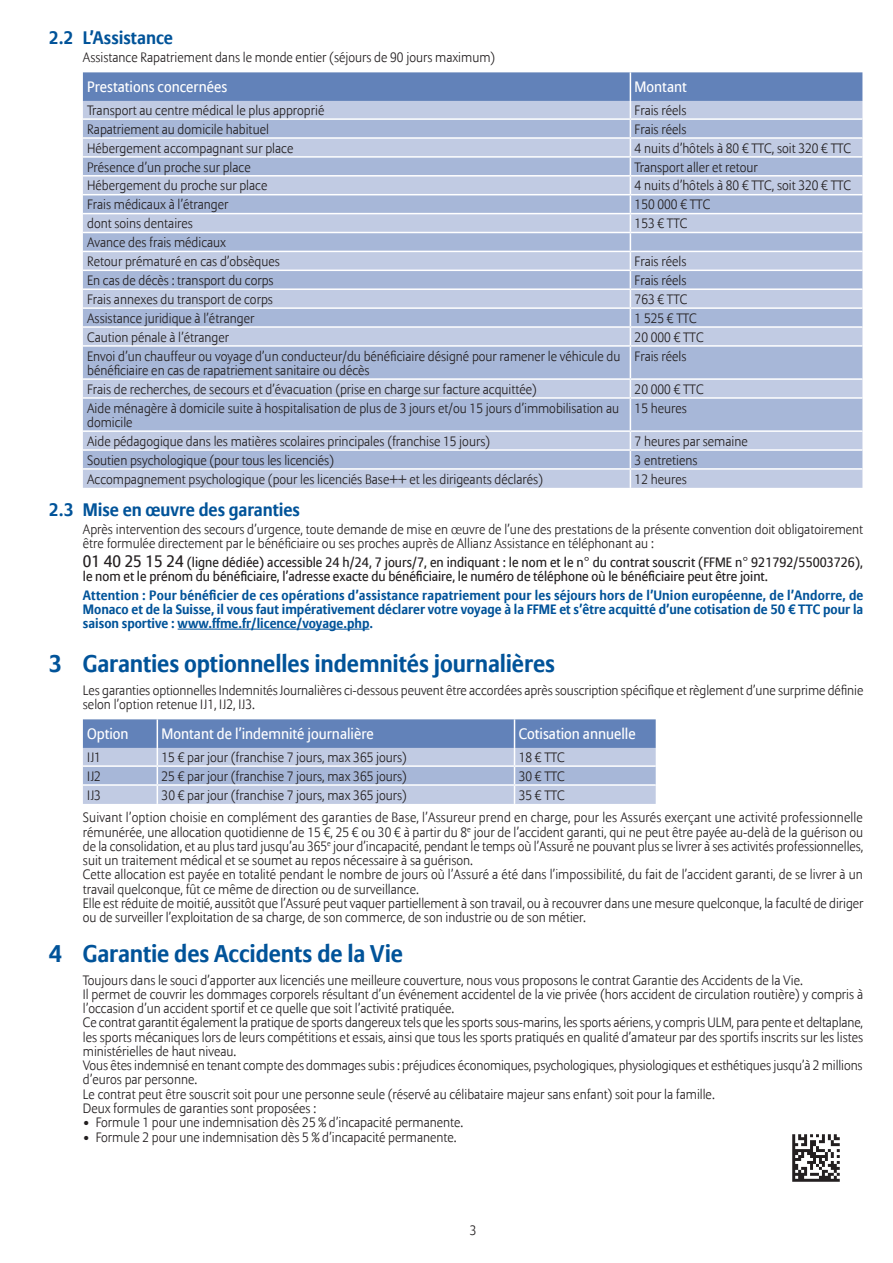
<style>
.page{position:relative;width:893px;height:1263px;background:#fff}
.page>*{position:absolute;margin:0;border:0;box-sizing:border-box;transform-origin:0 0}
.t1{font:700 24px "Allianz Sans";letter-spacing:-.005em;color:#015399}
.t2{font:700 18px "Allianz Sans";letter-spacing:-.005em;color:#015399}
.t3{font:15px "Allianz Sans";color:#fff}
.t4{font:300 13.5px/14.2px "Allianz Sans";color:#231f20}
.t5{font:700 13.5px/14.2px "Allianz Sans";color:#015399;text-align:justify}
.t6{font:13.5px/14.2px "Allianz Sans";color:#231f20}
.s1{font-size:16.5px}
</style>
<div class="page">
<hr style="left:178px;top:629px;width:191px;height:1px;background:#015399">
<div style="left:83px;top:470px;width:779px;height:18px;background:#c1cbe3"></div>
<svg style="left:83px;top:347px;width:779px;height:121px;background:#aebddb"></svg>
<svg style="left:83px;top:72px;width:779px;height:273px;background:#b1bfdc"></svg>
<hr style="left:630px;top:347px;width:1px;height:31px;background:#fff">
<hr style="left:83px;top:378px;width:547px;height:2px;background:#fff">
<hr style="left:630px;top:378px;width:232px;height:2px;background:#fff">
<svg style="left:630px;top:380px;width:1px;height:17px"></svg>
<hr style="left:83px;top:397px;width:547px;height:2px;background:#fff">
<hr style="left:630px;top:397px;width:232px;height:2px;background:#fff">
<hr style="left:630px;top:399px;width:1px;height:31px;background:#fff">
<hr style="left:83px;top:430px;width:547px;height:2px;background:#fff">
<hr style="left:630px;top:430px;width:232px;height:2px;background:#fff">
<hr style="left:83px;top:449px;width:547px;height:2px;background:#fff">
<hr style="left:630px;top:449px;width:232px;height:2px;background:#fff">
<svg style="left:630px;top:432px;width:1px;height:56px"></svg>
<svg style="left:83px;top:719px;width:573px;height:85px;background:#9eb0d3"></svg>
<img style="left:792px;top:1134px;width:48px;height:48px">
<h2 class="t2" style="left:49px;top:26px;width:126px">2.2 L’Assistance</h2>
<p class="t4" style="left:83px;top:51px;width:414px">Assistance Rapatriement dans le monde entier (séjours de 90 jours maximum)</p>
<p class="t3" style="left:87px;top:78px;width:142px">Prestations concernées</p>
<p class="t3" style="left:635px;top:78px;width:54px">Montant</p>
<p class="t4" style="left:87px;top:104px;width:239px">Transport au centre médical le plus approprié</p>
<p class="t4" style="left:635px;top:104px;width:53px">Frais réels</p>
<p class="t4" style="left:87px;top:123px;width:183px">Rapatriement au domicile habituel</p>
<p class="t4" style="left:635px;top:123px;width:53px">Frais réels</p>
<p class="t4" style="left:87px;top:141px;width:208px">Hébergement accompagnant sur place</p>
<p class="t4" style="left:635px;top:141px;width:218px">4 nuits d’hôtels à 80 € TTC, soit 320 € TTC</p>
<p class="t4" style="left:87px;top:160px;width:165px">Présence d’un proche sur place</p>
<p class="t4" style="left:635px;top:160px;width:125px">Transport aller et retour</p>
<p class="t4" style="left:87px;top:179px;width:182px">Hébergement du proche sur place</p>
<p class="t4" style="left:635px;top:179px;width:218px">4 nuits d’hôtels à 80 € TTC, soit 320 € TTC</p>
<p class="t4" style="left:87px;top:198px;width:143px">Frais médicaux à l’étranger</p>
<p class="t4" style="left:635px;top:198px;width:77px">150 000 € TTC</p>
<p class="t4" style="left:87px;top:217px;width:107px">dont soins dentaires</p>
<p class="t4" style="left:635px;top:217px;width:54px">153 € TTC</p>
<p class="t4" style="left:87px;top:234px;width:194px;line-height:18.9px">Avance des frais médicaux<br>Retour prématuré en cas d’obsèques</p>
<p class="t4" style="left:635px;top:255px;width:53px">Frais réels</p>
<p class="t4" style="left:87px;top:274px;width:188px">En cas de décès : transport du corps</p>
<p class="t4" style="left:635px;top:274px;width:53px">Frais réels</p>
<p class="t4" style="left:87px;top:293px;width:187px">Frais annexes du transport de corps</p>
<p class="t4" style="left:635px;top:293px;width:54px">763 € TTC</p>
<p class="t4" style="left:87px;top:312px;width:169px">Assistance juridique à l’étranger</p>
<p class="t4" style="left:635px;top:312px;width:64px">1 525 € TTC</p>
<p class="t4" style="left:87px;top:330px;width:144px">Caution pénale à l’étranger</p>
<p class="t4" style="left:635px;top:330px;width:70px">20 000 € TTC</p>
<p class="t4" style="left:87px;top:349px;width:535px">Envoi d’un chauffeur ou voyage d’un conducteur/du bénéficiaire désigné pour ramener le véhicule du bénéficiaire en cas de rapatriement sanitaire ou décès</p>
<p class="t4" style="left:635px;top:349px;width:53px">Frais réels</p>
<p class="t4" style="left:87px;top:382px;width:451px">Frais de recherches, de secours et d’évacuation (prise en charge sur facture acquittée)</p>
<p class="t4" style="left:635px;top:382px;width:70px">20 000 € TTC</p>
<p class="t4" style="left:87px;top:401px;width:533px">Aide ménagère à domicile suite à hospitalisation de plus de 3 jours et/ou 15 jours d’immobilisation au domicile</p>
<p class="t4" style="left:635px;top:401px;width:54px">15 heures</p>
<p class="t4" style="left:87px;top:434px;width:404px">Aide pédagogique dans les matières scolaires principales (franchise 15 jours)</p>
<p class="t4" style="left:635px;top:434px;width:115px">7 heures par semaine</p>
<p class="t4" style="left:87px;top:453px;width:248px">Soutien psychologique (pour tous les licenciés)</p>
<p class="t4" style="left:635px;top:453px;width:64px">3 entretiens</p>
<p class="t4" style="left:87px;top:472px;width:457px">Accompagnement psychologique (pour les licenciés Base++ et les dirigeants déclarés)</p>
<p class="t4" style="left:635px;top:472px;width:54px">12 heures</p>
<h2 class="t2" style="left:49px;top:498px;width:253px">2.3 Mise en œuvre des garanties</h2>
<p class="t4" style="left:83px;top:523px;width:782px">Après intervention des secours d’urgence, toute demande de mise en œuvre de l’une des prestations de la présente convention doit obligatoirement être formulée directement par le bénéficiaire ou ses proches auprès de Allianz Assistance en téléphonant au :</p>
<p class="t6" style="left:83px;top:556px;width:781px"><span class="s1">01 40 25 15 24</span> (ligne dédiée) accessible 24 h/24, 7 jours/7, en indiquant : le nom et le n° du contrat souscrit (FFME n° 921792/55003726), le nom et le prénom du bénéficiaire, l’adresse exacte du bénéficiaire, le numéro de téléphone où le bénéficiaire peut être joint.</p>
<p class="t5" style="left:83px;top:588px;width:782px">Attention : Pour bénéficier de ces opérations d’assistance rapatriement pour les séjours hors de l’Union européenne, de l’Andorre, de Monaco et de la Suisse, il vous faut impérativement déclarer votre voyage à la FFME et s’être acquitté d’une cotisation de 50 € TTC pour la saison sportive : www.ffme.fr/licence/voyage.php.</p>
<h1 class="t1" style="left:49px;top:648px;width:508px">3 Garanties optionnelles indemnités journalières</h1>
<p class="t4" style="left:83px;top:684px;width:782px">Les garanties optionnelles Indemnités Journalières ci-dessous peuvent être accordées après souscription spécifique et règlement d’une surprime définie selon l’option retenue IJ1, IJ2, IJ3.</p>
<p class="t3" style="left:87px;top:725px;width:43px">Option</p>
<p class="t3" style="left:162px;top:725px;width:214px">Montant de l’indemnité journalière</p>
<p class="t3" style="left:519px;top:725px;width:118px">Cotisation annuelle</p>
<p class="t4" style="left:87px;top:751px;width:15px">IJ1</p>
<p class="t4" style="left:162px;top:751px;width:247px">15 € par jour (franchise 7 jours, max 365 jours)</p>
<p class="t4" style="left:519px;top:751px;width:48px">18 € TTC</p>
<p class="t4" style="left:87px;top:769px;width:15px">IJ2</p>
<p class="t4" style="left:162px;top:769px;width:247px">25 € par jour (franchise 7 jours, max 365 jours)</p>
<p class="t4" style="left:519px;top:769px;width:48px">30 € TTC</p>
<p class="t4" style="left:87px;top:788px;width:15px">IJ3</p>
<p class="t4" style="left:162px;top:788px;width:247px">30 € par jour (franchise 7 jours, max 365 jours)</p>
<p class="t4" style="left:83px;top:784px;width:781px;line-height:22.8px;text-indent:436px">35 € TTC<br>Suivant l’option choisie en complément des garanties de Base, l’Assureur prend en charge, pour les Assurés exerçant une activité professionnelle</p>
<p class="t4" style="left:83px;top:825px;width:782px">rémunérée, une allocation quotidienne de 15 €, 25 € ou 30 € à partir du 8<sup>e</sup> jour de l’accident garanti, qui ne peut être payée au-delà de la guérison ou de la consolidation, et au plus tard jusqu’au 365<sup>e</sup> jour d’incapacité, pendant le temps où l’Assuré ne pouvant plus se livrer à ses activités professionnelles, suit un traitement médical et se soumet au repos nécessaire à sa guérison.<br>Cette allocation est payée en totalité pendant le nombre de jours où l’Assuré a été dans l’impossibilité, du fait de l’accident garanti, de se livrer à un travail quelconque, fût ce même de direction ou de surveillance.<br>Elle est réduite de moitié, aussitôt que l’Assuré peut vaquer partiellement à son travail, ou à recouvrer dans une mesure quelconque, la faculté de diriger ou de surveiller l’exploitation de sa charge, de son commerce, de son industrie ou de son métier.</p>
<h1 class="t1" style="left:49px;top:938px;width:356px">4 Garantie des Accidents de la Vie</h1>
<p class="t4" style="left:83px;top:973px;width:782px">Toujours dans le souci d’apporter aux licenciés une meilleure couverture, nous vous proposons le contrat Garantie des Accidents de la Vie.<br>Il permet de couvrir les dommages corporels résultant d’un événement accidentel de la vie privée (hors accident de circulation routière) y compris à l’occasion d’un accident sportif et ce quelle que soit l’activité pratiquée.<br>Ce contrat garantit également la pratique de sports dangereux tels que les sports sous-marins, les sports aériens, y compris ULM, para pente et deltaplane, les sports mécaniques lors de leurs compétitions et essais, ainsi que tous les sports pratiqués en qualité d’amateur par des sportifs inscrits sur les listes ministérielles de haut niveau.<br>Vous êtes indemnisé en tenant compte des dommages subis : préjudices économiques, psychologiques, physiologiques et esthétiques jusqu’à 2 millions d’euros par personne.<br>Le contrat peut être souscrit soit pour une personne seule (réservé au célibataire majeur sans enfant) soit pour la famille.<br>Deux formules de garanties sont proposées :</p>
<p class="t4" style="left:83px;top:1116px;width:382px">• Formule 1 pour une indemnisation dès 25 % d’incapacité permanente.</p>
<p class="t4" style="left:83px;top:1130px;width:375px">• Formule 2 pour une indemnisation dès 5 % d’incapacité permanente.</p>
<p class="t4" style="left:470px;top:1224px;width:8px">3</p>
</div>
